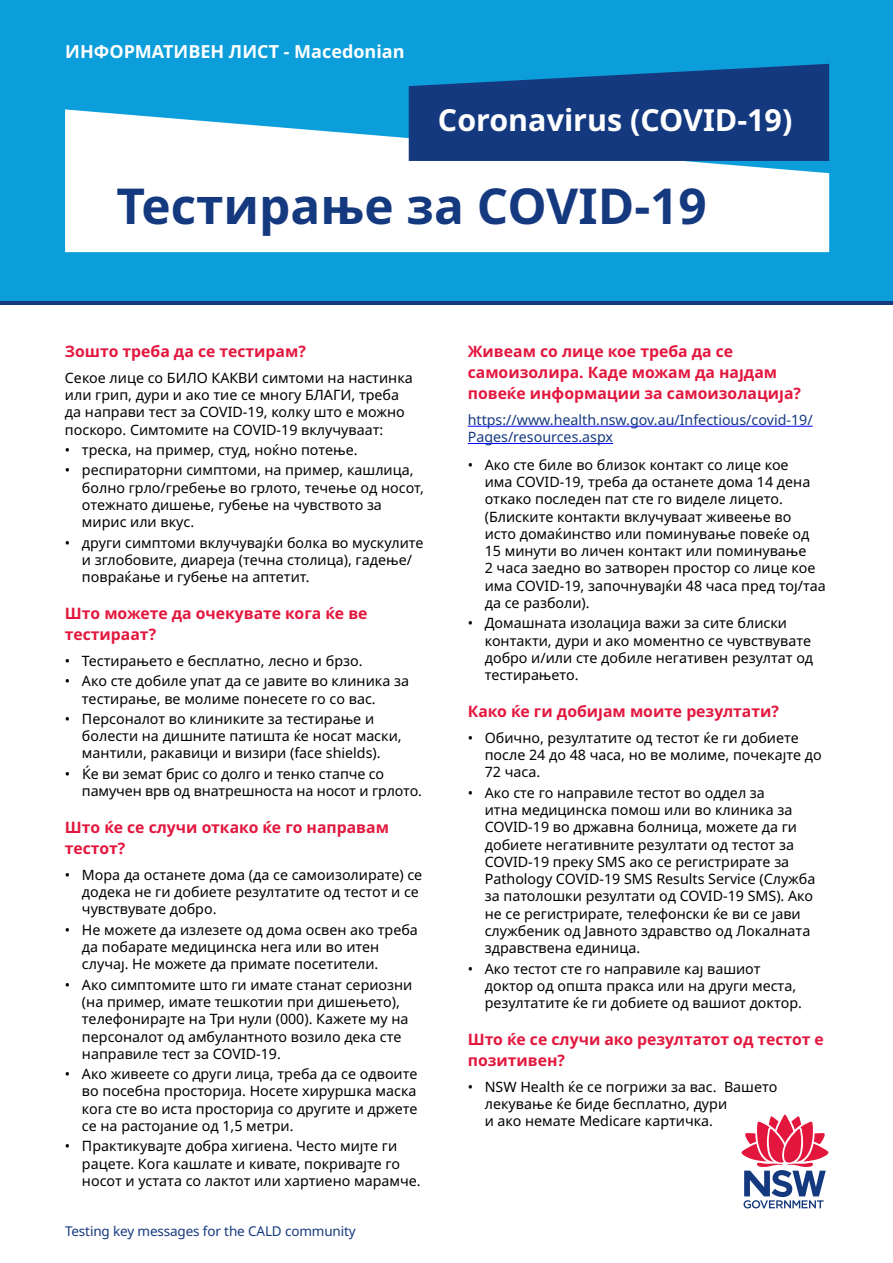
<style>
.page{position:relative;width:893px;height:1263px;background:#fff}
.page>*{position:absolute;margin:0;border:0;box-sizing:border-box;transform-origin:0 0}
.head{font:700 49.5px "Noto Sans";color:#15397f}
.t1{font:700 30.45px "Noto Sans";color:#fff}
.t2{font:700 18px "Noto Sans";color:#fff}
.Heading_1{font:700 15.75px/21px "Noto Sans";color:#e3173e}
.Body{font:14.25px/17.2px "Noto Sans";color:#000}
.Body-2{font:14.25px/17.2px "Noto Sans";color:#15397f}
.t3{font:13.5px "Noto Sans";letter-spacing:-.01em;color:#15397f}
</style>
<div class="page">
<svg style="left:0;top:300px;width:893px;height:5px;background:#134d91"></svg>
<div style="left:0;top:0;width:893px;height:300px;background:#0c9eda"></div>
<svg style="left:65px;top:109px;width:764px;height:143px;background:#eef8fc"></svg>
<svg style="left:409px;top:64px;width:420px;height:97px;background:#144489"></svg>
<hr style="left:468px;top:426px;width:345px;height:1px;background:#00f">
<hr style="left:468px;top:443px;width:145px;height:1px;background:#00f">
<svg style="left:741px;top:1114px;width:88px;height:94px"></svg>
<p class="t2" style="left:65px;top:39px;width:341px">ИНФОРМАТИВЕН ЛИСТ - Macedonian</p>
<p class="t1" style="left:438px;top:99px;width:356px">Coronavirus (COVID-19)</p>
<p class="head" style="left:116px;top:171px;width:592px">Тестирање за COVID-19</p>
<p class="Heading_1" style="left:65px;top:341px;width:242px">Зошто треба да се тестирам?</p>
<p class="Body" style="left:65px;top:369px;width:349px">Секое лице со БИЛО КАКВИ симтоми на настинка или грип, дури и ако тие се многу БЛАГИ, треба да направи тест за COVID-19, колку што е можно поскоро. Симтомите на COVID-19 вклучуваат:</p>
<p class="Body" style="left:65px;top:441px;width:294px">• треска, на пример, студ, ноќно потење.</p>
<p class="Body" style="left:82px;top:462px;width:344px;text-indent:-17px">• респираторни симптоми, на пример, кашлица, болно грло/гребење во грлото, течење од носот, отежнато дишење, губење на чувството за мирис или вкус.</p>
<p class="Body" style="left:82px;top:534px;width:343px;text-indent:-17px">• други симптоми вклучувајќи болка во мускулите и зглобовите, диареја (течна столица), гадење/ повраќање и губење на аптетит.</p>
<p class="Heading_1" style="left:65px;top:603px;width:304px">Што можете да очекувате кога ќе ве тестираат?</p>
<p class="Body" style="left:65px;top:652px;width:299px">• Тестирањето е бесплатно, лесно и брзо.</p>
<p class="Body" style="left:82px;top:673px;width:329px;text-indent:-17px">• Ако сте добиле упат да се јавите во клиника за тестирање, ве молиме понесете го со вас.</p>
<p class="Body" style="left:82px;top:710px;width:321px;text-indent:-17px">• Персоналот во клиниките за тестирање и болести на дишните патишта ќе носат маски, мантили, ракавици и визири (face shields).</p>
<p class="Body" style="left:82px;top:765px;width:341px;text-indent:-17px">• Ќе ви земат брис со долго и тенко стапче со памучен врв од внатрешноста на носот и грлото.</p>
<p class="Heading_1" style="left:65px;top:817px;width:325px">Што ќе се случи откако ќе го направам тестот?</p>
<p class="Body" style="left:82px;top:866px;width:342px;text-indent:-17px">• Мора да останете дома (да се самоизолирате) се додека не ги добиете резултатите од тестот и се чувствувате добро.</p>
<p class="Body" style="left:82px;top:921px;width:337px;text-indent:-17px">• Не можете да излезете од дома освен ако треба да побарате медицинска нега или во итен случај. Не можете да примате посетители.</p>
<p class="Body" style="left:82px;top:976px;width:332px;text-indent:-17px">• Ако симптомите што ги имате станат сериозни (на пример, имате тешкотии при дишењето), телефонирајте на Три нули (000). Кажете му на персоналот од амбулантното возило дека сте направиле тест за COVID-19.</p>
<p class="Body" style="left:82px;top:1066px;width:337px;text-align:justify;text-indent:-17px">• Ако живеете со други лица, треба да се одвоите во посебна просторија. Носете хируршка маска кога сте во иста просторија со другите и држете се на растојание од 1,5 метри.</p>
<p class="Body" style="left:82px;top:1138px;width:340px;text-indent:-17px">• Практикувајте добра хигиена. Често мијте ги рацете. Кога кашлате и кивате, покривајте го носот и устата со лактот или хартиено марамче.</p>
<p class="t3" style="left:65px;top:1221px;width:292px">Testing key messages for the CALD community</p>
<p class="Heading_1" style="left:468px;top:341px;width:335px">Живеам со лице кое треба да се самоизолира. Каде можам да најдам повеќе информации за самоизолација?</p>
<p class="Body-2" style="left:468px;top:411px;width:346px">https://www.health.nsw.gov.au/Infectious/covid-19/<br>Pages/resources.aspx</p>
<p class="Body" style="left:485px;top:456px;width:343px;text-indent:-17px">• Ако сте биле во близок контакт со лице кое<br>има COVID-19, треба да останете дома 14 дена откако последен пат сте го виделе лицето. (Блиските контакти вклучуваат живеење во исто домаќинство или поминување повеќе од 15 минути во личен контакт или поминување<br>2 часа заедно во затворен простор со лице кое има COVID-19, започнувајќи 48 часа пред тој/таа да се разболи).</p>
<p class="Body" style="left:485px;top:615px;width:330px;text-indent:-17px">• Домашната изолација важи за сите блиски контакти, дури и ако моментно се чувствувате добро и/или сте добиле негативен резултат од тестирањето.</p>
<p class="Heading_1" style="left:468px;top:701px;width:313px">Како ќе ги добијам моите резултати?</p>
<p class="Body" style="left:485px;top:729px;width:338px;text-indent:-17px">• Обично, резултатите од тестот ќе ги добиете после 24 до 48 часа, но ве молиме, почекајте до<br>72 часа.</p>
<p class="Body" style="left:485px;top:784px;width:332px;text-indent:-17px">• Ако сте го направиле тестот во оддел за<br>итна медицинска помош или во клиника за COVID-19 во државна болница, можете да ги добиете негативните резултати од тестот за COVID-19 преку SMS ако се регистрирате за Pathology COVID-19 SMS Results Service (Служба за патолошки резултати од COVID-19 SMS). Ако не се регистрирате, телефонски ќе ви се јави службеник од Јавното здравство од Локалната здравствена единица.</p>
<p class="Body" style="left:485px;top:960px;width:319px;text-indent:-17px">• Ако тестот сте го направиле кај вашиот доктор од општа пракса или на други места, резултатите ќе ги добиете од вашиот доктор.</p>
<p class="Heading_1" style="left:468px;top:1029px;width:357px">Што ќе се случи ако резултатот од тестот е позитивен?</p>
<p class="Body" style="left:485px;top:1078px;width:294px;text-indent:-17px">• NSW Health ќе се погрижи за вас. Вашето лекување ќе биде бесплатно, дури<br>и ако немате Medicare картичка.</p>
</div>
